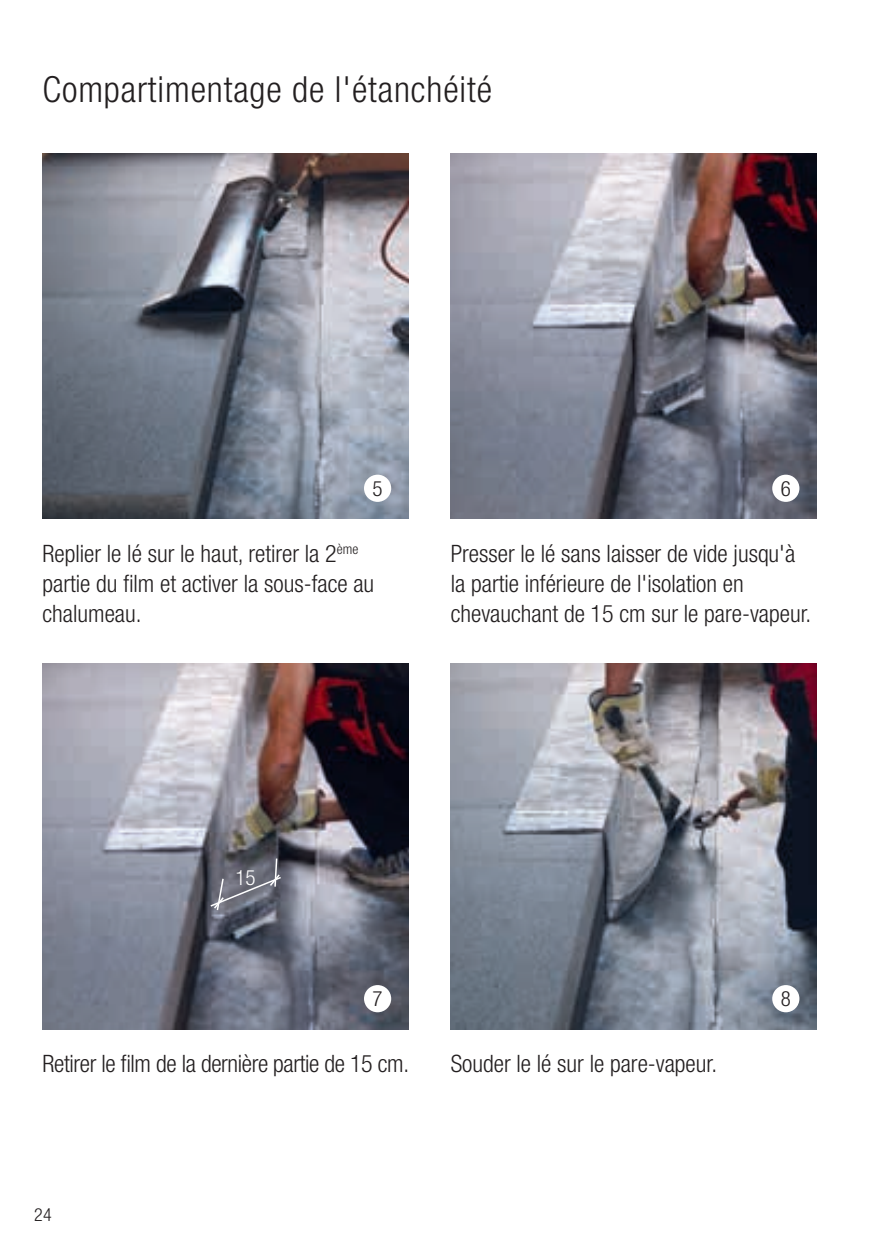
<style>
.page{position:relative;width:893px;height:1259px;background:#fff}
.page>*{position:absolute;margin:0;border:0;box-sizing:border-box;transform-origin:0 0}
.t1{font:300 condensed 36px "Helvetica Neue LT Std";letter-spacing:.025em;color:#231f20}
.t2{font:300 condensed 24px/30px "Helvetica Neue LT Std";color:#231f20}
.t3{font:300 condensed 21px "Helvetica Neue LT Std";color:#231f20}
.t4{font:300 condensed 21px "Helvetica Neue LT Std";color:#fff}
.t5{font:300 condensed 18px "Helvetica Neue LT Std";color:#231f20}
</style>
<div class="page">
<img style="left:43px;top:153px;width:365px;height:366px">
<img style="left:451px;top:663px;width:365px;height:366px">
<div style="left:364px;top:475px;width:27px;height:27px;background:#fff;border-radius:50%"></div>
<div style="left:772px;top:985px;width:27px;height:27px;background:#fff;border-radius:50%"></div>
<img style="left:451px;top:153px;width:365px;height:366px">
<div style="left:772px;top:475px;width:27px;height:27px;background:#fff;border-radius:50%"></div>
<img style="left:43px;top:663px;width:365px;height:366px">
<div style="left:364px;top:985px;width:27px;height:27px;background:#fff;border-radius:50%"></div>
<svg style="left:209px;top:857px;width:74px;height:55px;background:#6b6d78"></svg>
<h1 class="t1" style="left:43px;top:69px;width:451px">Compartimentage de l'étanchéité</h1>
<p class="t3" style="left:373px;top:476px;width:12px">5</p>
<p class="t3" style="left:781px;top:476px;width:12px">6</p>
<p class="t2" style="left:43px;top:538px;width:333px">Replier le lé sur le haut, retirer la 2<sup>ème </sup>partie du film et activer la sous-face au chalumeau.</p>
<p class="t2" style="left:451px;top:538px;width:362px">Presser le lé sans laisser de vide jusqu'à la partie inférieure de l'isolation en chevauchant de 15 cm sur le pare-vapeur.</p>
<p class="t4" style="left:236px;top:865px;width:22px">15</p>
<p class="t3" style="left:373px;top:986px;width:12px">7</p>
<p class="t3" style="left:781px;top:986px;width:12px">8</p>
<p class="t2" style="left:43px;top:1047px;width:368px">Retirer le film de la dernière partie de 15 cm.</p>
<p class="t2" style="left:451px;top:1048px;width:268px">Souder le lé sur le pare-vapeur.</p>
<p class="t5" style="left:34px;top:1204px;width:19px">24</p>
</div>
